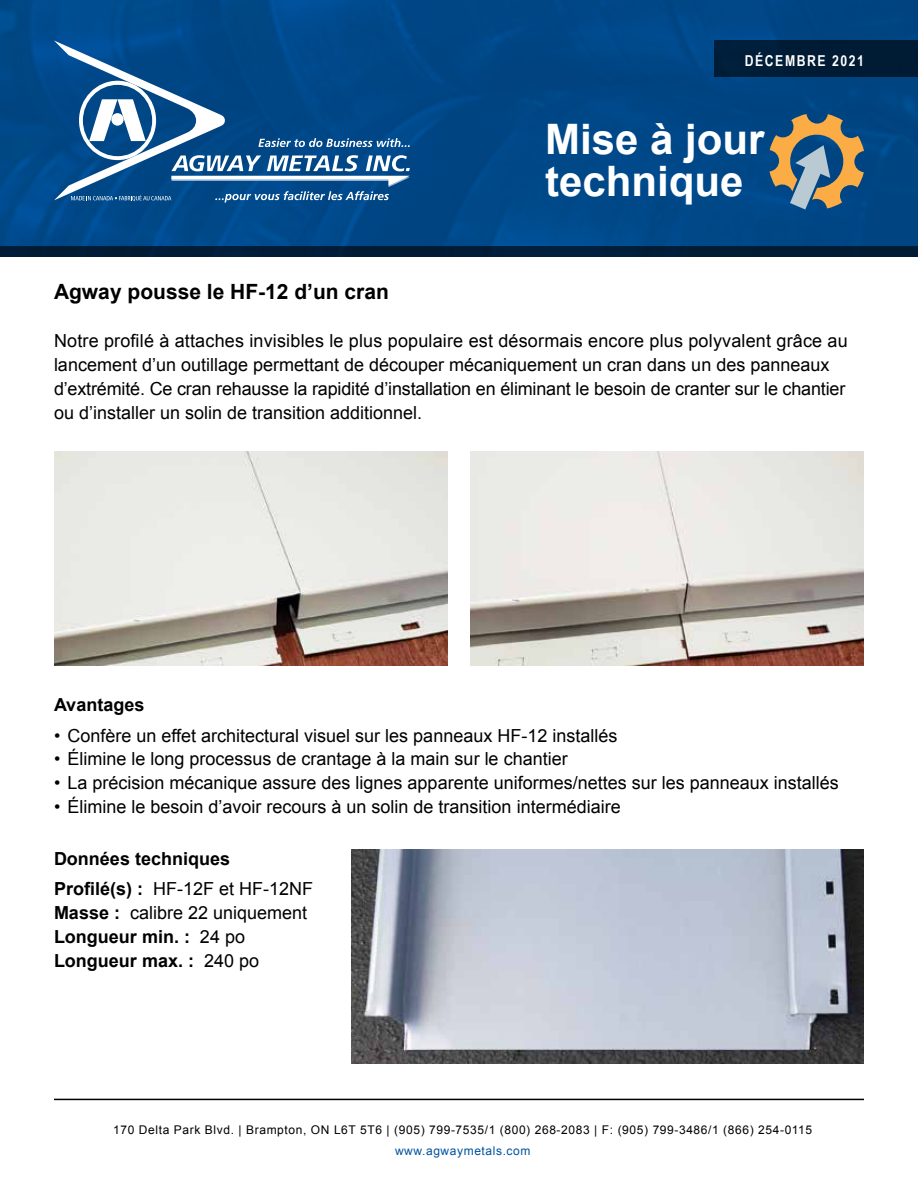
<style>
.page{position:relative;width:918px;height:1188px;background:#fff}
.page>*{position:absolute;margin:0;border:0;box-sizing:border-box;transform-origin:0 0}
.t1{font:700 42px/42px "Arial";color:#fff}
.t2{font:700 21px "Arial";color:#000}
.t3{font:18px/24px "Arial";color:#000}
.t4{font:700 18px/24px "Arial";color:#000}
.t5{font:700 15px "Arial Narrow";letter-spacing:.1em;color:#fff}
.t6{font:12px "Arial";letter-spacing:.05em;color:#000}
.t7{font:12px "Arial";letter-spacing:.05em;color:#00539f}
.s1{font-weight:400}
</style>
<div class="page">
<img style="left:0;top:0;width:918px;height:246px">
<div style="left:0;top:246px;width:918px;height:10px;background:#001d36"></div>
<div style="left:714px;top:40px;width:204px;height:37px;background:#001b34"></div>
<svg style="left:54px;top:41px;width:356px;height:161px;background:#27639a"></svg>
<hr style="left:54px;top:1099px;width:810px;height:1px;background:#000">
<svg style="left:770px;top:114px;width:94px;height:95px;background:#757d77"></svg>
<img style="left:352px;top:849px;width:511px;height:215px">
<img style="left:55px;top:451px;width:392px;height:215px">
<img style="left:471px;top:451px;width:392px;height:215px">
<p class="t5" style="left:745px;top:49px;width:121px">DÉCEMBRE 2021</p>
<h1 class="t1" style="left:545px;top:119px;width:221px">Mise à jour technique</h1>
<p class="t2" style="left:54px;top:278px;width:336px">Agway pousse le HF-12 d’un cran</p>
<p class="t3" style="left:54px;top:329px;width:795px">Notre profilé à attaches invisibles le plus populaire est désormais encore plus polyvalent grâce au lancement d’un outillage permettant de découper mécaniquement un cran dans un des panneaux d’extrémité. Ce cran rehausse la rapidité d’installation en éliminant le besoin de cranter sur le chantier ou d’installer un solin de transition additionnel.</p>
<p class="t4" style="left:54px;top:693px;width:92px">Avantages</p>
<p class="t3" style="left:54px;top:723px;width:565px">• Confère un effet architectural visuel sur les panneaux HF-12 installés</p>
<p class="t3" style="left:54px;top:747px;width:515px">• Élimine le long processus de crantage à la main sur le chantier</p>
<p class="t3" style="left:54px;top:771px;width:786px">• La précision mécanique assure des lignes apparente uniformes/nettes sur les panneaux installés</p>
<p class="t3" style="left:54px;top:795px;width:568px">• Élimine le besoin d’avoir recours à un solin de transition intermédiaire</p>
<p class="t4" style="left:54px;top:844px;width:261px;line-height:30.8px">Données techniques<br>Profilé(s) : <span class="s1">HF-12F et HF-12NF</span></p>
<p class="t4" style="left:54px;top:902px;width:255px">Masse : <span class="s1">calibre 22 uniquement<br></span>Longueur min. : <span class="s1">24 po<br></span>Longueur max. : <span class="s1">240 po</span></p>
<p class="t6" style="left:113px;top:1122px;width:701px">170 Delta Park Blvd. | Brampton, ON L6T 5T6 | (905) 799-7535/1 (800) 268-2083 | F: (905) 799-3486/1 (866) 254-0115</p>
<p class="t7" style="left:395px;top:1143px;width:137px">www.agwaymetals.com</p>
</div>
